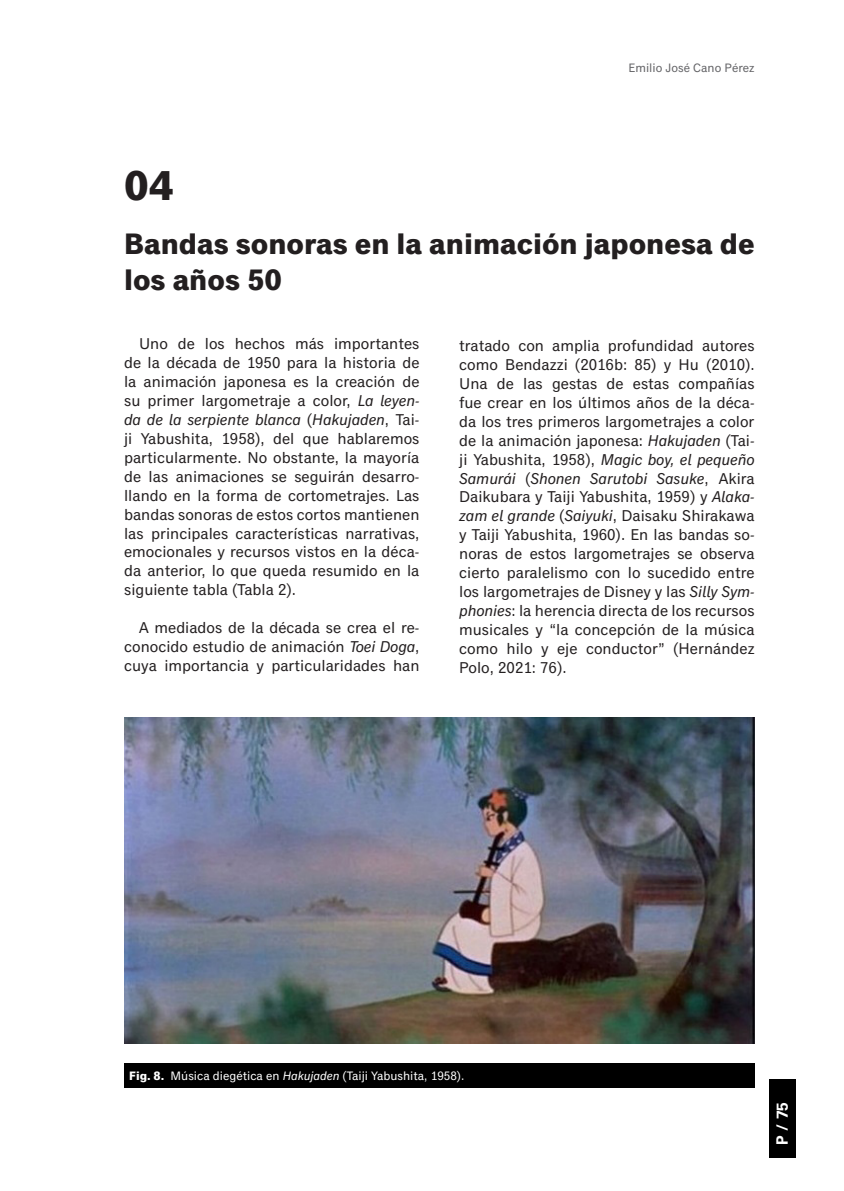
<style>
.page{position:relative;width:844px;height:1191px;background:#fff}
.page>*{position:absolute;margin:0;border:0;box-sizing:border-box;transform-origin:0 0}
.t1{font:700 42px "Classic Grotesque Pro";color:#231f20}
.t2{font:700 29.75px/35.7px "Classic Grotesque Pro";color:#231f20}
.Estilo_de_párrafo_1{font:15.75px/18.9px "Classic Grotesque Pro";color:#231f20;text-align:justify}
.t3{font:700 15.75px "Univers LT Std";color:#fff}
.t4{font:12.25px "Classic Grotesque Pro";color:#fff}
.t5{font:12.25px "Classic Grotesque Pro";color:#636366}
.s1{font-style:italic}
.s2{font-weight:700}
</style>
<div class="page">
<div style="left:768px;top:1079px;width:27px;height:78px;background:#000"></div>
<img style="left:124px;top:717px;width:630px;height:326px">
<div style="left:124px;top:1063px;width:630px;height:24px;background:#000"></div>
<p class="t1" style="left:124px;top:162px;width:51px">04</p>
<p class="t5" style="left:628px;top:61px;width:128px">Emilio José Cano Pérez</p>
<p class="t2" style="left:124px;top:228px;width:632px">Bandas sonoras en la animación japonesa de los años 50</p>
<p class="Estilo_de_párrafo_1" style="left:124px;top:335px;width:297px;text-indent:15px">Uno de los hechos más importantes de la década de 1950 para la historia de la animación japonesa es la creación de su primer largometraje a color, <span class="s1">La leyen&shy;da de la serpiente blanca</span> (<span class="s1">Hakujaden</span>, Tai&shy;ji Yabushita, 1958), del que hablaremos particularmente. No obstante, la mayoría de las animaciones se seguirán desarro&shy;llando en la forma de cortometrajes. Las bandas sonoras de estos cortos mantienen las principales características narrativas, emocionales y recursos vistos en la déca&shy;da anterior, lo que queda resumido en la siguiente tabla (Tabla 2).</p>
<p class="Estilo_de_párrafo_1" style="left:124px;top:619px;width:297px;text-indent:15px">A mediados de la década se crea el re&shy;conocido estudio de animación <span class="s1">Toei Doga</span>, cuya importancia y particularidades han</p>
<p class="Estilo_de_párrafo_1" style="left:459px;top:337px;width:297px">tratado con amplia profundidad autores como Bendazzi (2016b: 85) y Hu (2010).<br>Una de las gestas de estas compañías fue crear en los últimos años de la déca&shy;da los tres primeros largometrajes a color de la animación japonesa: <span class="s1">Hakujaden</span> (Tai&shy;ji Yabushita, 1958), <span class="s1">Magic boy, el pequeño Samurái</span> (<span class="s1">Shonen Sarutobi Sasuke</span>, Akira Daikubara y Taiji Yabushita, 1959) y <span class="s1">Alaka&shy;zam el grande</span> (<span class="s1">Saiyuki</span>, Daisaku Shirakawa y Taiji Yabushita, 1960). En las bandas so&shy;noras de estos largometrajes se observa cierto paralelismo con lo sucedido entre los largometrajes de Disney y las <span class="s1">Silly Sym&shy;phonies</span>: la herencia directa de los recursos musicales y “la concepción de la música como hilo y eje conductor” (Hernández Polo, 2021: 76).</p>
<p class="t4" style="left:129px;top:1068px;width:336px"><span class="s2">Fig. 8.</span> Música diegética en <span class="s1">Hakujaden</span> (Taiji Yabushita, 1958).</p>
<p class="t3" style="left:772px;top:1144px;width:44px;rotate:-90deg">P / 75</p>
</div>
